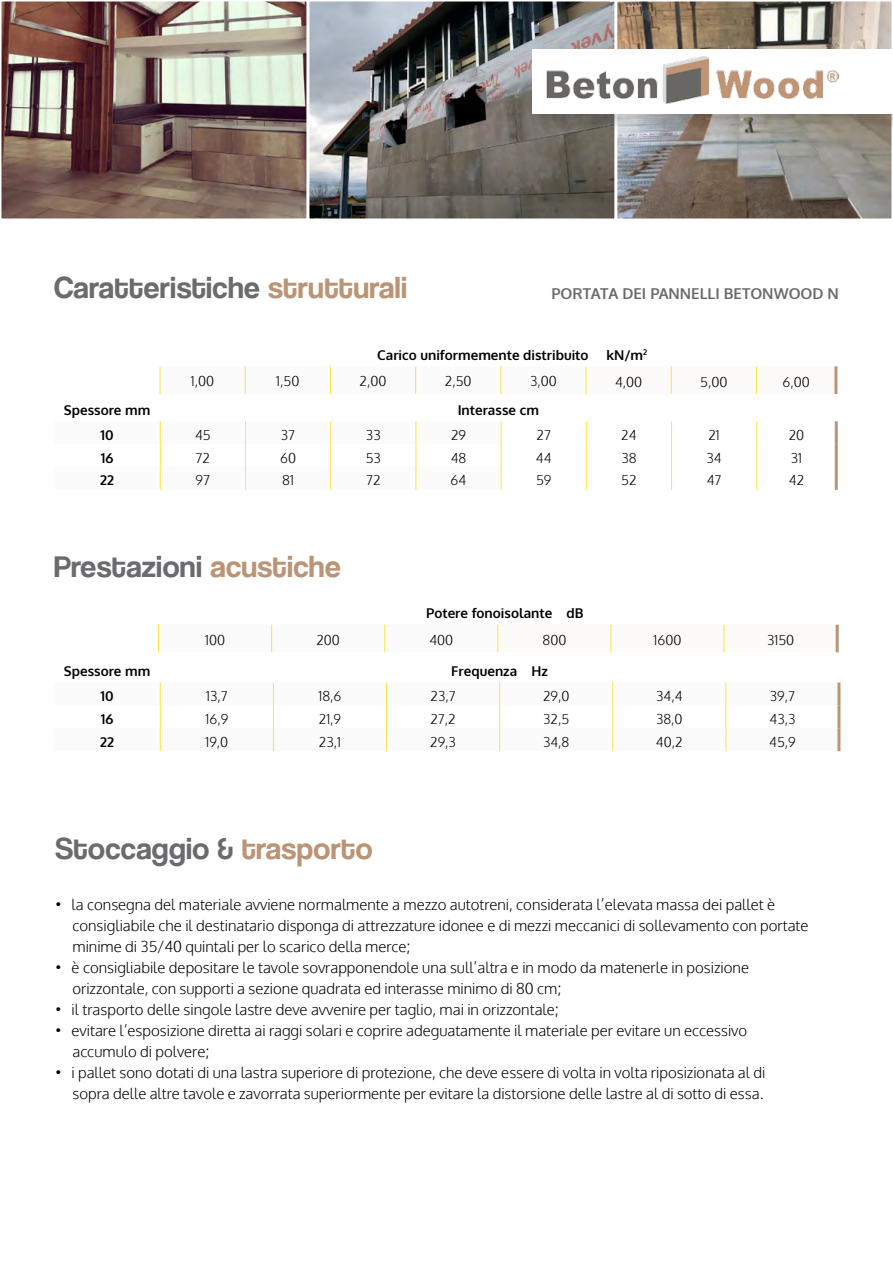
<style>
.page{position:relative;width:893px;height:1263px;background:#fff}
.page>*{position:absolute;margin:0;border:0;box-sizing:border-box;transform-origin:0 0}
.t1{font:31.5px "Coolvetica Rg";letter-spacing:.01em;color:#6b6b6e}
.t2{font:300 15px/21px "Oxygen";color:#000}
.t3{font:700 15px "Oxygen";color:#6b6b6e}
.t4{font:300 13.5px "Oxygen";color:#000}
.t5{font:700 13.5px "Oxygen";color:#000}
.s1{color:#ba9475}
</style>
<div class="page">
<svg style="left:1px;top:1px;width:306px;height:218px;background:#8b776e"></svg>
<img style="left:617px;top:1px;width:275px;height:218px">
<img style="left:309px;top:1px;width:306px;height:218px">
<div style="left:535px;top:51px;width:358px;height:81px;background:#000;opacity:.15"></div>
<div style="left:533px;top:49px;width:360px;height:64px;background:#fff"></div>
<img style="left:546px;top:57px;width:293px;height:46px">
<hr style="left:835px;top:421px;width:3px;height:23px;background:#ba9475">
<hr style="left:835px;top:444px;width:3px;height:23px;background:#ba9475">
<hr style="left:835px;top:467px;width:3px;height:23px;background:#ba9475">
<svg style="left:159px;top:421px;width:677px;height:69px"></svg>
<hr style="left:834px;top:366px;width:3px;height:28px;background:#ba9475">
<svg style="left:160px;top:366px;width:676px;height:28px"></svg>
<svg style="left:159px;top:682px;width:568px;height:69px"></svg>
<svg style="left:160px;top:682px;width:1px;height:69px"></svg>
<svg style="left:273px;top:682px;width:1px;height:69px"></svg>
<svg style="left:386px;top:682px;width:1px;height:69px"></svg>
<hr style="left:837px;top:682px;width:3px;height:23px;background:#ba9475">
<hr style="left:837px;top:705px;width:3px;height:23px;background:#ba9475">
<hr style="left:837px;top:728px;width:3px;height:23px;background:#ba9475">
<svg style="left:499px;top:682px;width:1px;height:69px"></svg>
<svg style="left:612px;top:682px;width:1px;height:69px"></svg>
<svg style="left:725px;top:682px;width:1px;height:69px"></svg>
<hr style="left:836px;top:625px;width:3px;height:27px;background:#ba9475">
<svg style="left:158px;top:625px;width:678px;height:27px"></svg>
<h1 class="t1" style="left:54px;top:269px;width:355px">Caratteristiche <span class="s1">strutturali</span></h1>
<p class="t3" style="left:551px;top:284px;width:80px">pORTATA DEI</p>
<p class="t3" style="left:650px;top:284px;width:49px">PANNELLI</p>
<p class="t3" style="left:724px;top:284px;width:78px">BETONWOOD</p>
<p class="t3" style="left:828px;top:284px;width:13px">N</p>
<p class="t5" style="left:377px;top:346px;width:213px">Carico uniformemente distribuito</p>
<p class="t5" style="left:606px;top:346px;width:42px">kN/m<sup>2</sup></p>
<p class="t4" style="left:191px;top:373px;width:25px">1,00</p>
<p class="t4" style="left:276px;top:373px;width:25px">1,50</p>
<p class="t4" style="left:360px;top:373px;width:28px">2,00</p>
<p class="t4" style="left:445px;top:373px;width:28px">2,50</p>
<p class="t4" style="left:530px;top:373px;width:28px">3,00</p>
<p class="t4" style="left:615px;top:374px;width:29px">4,00</p>
<p class="t4" style="left:700px;top:374px;width:29px">5,00</p>
<p class="t4" style="left:783px;top:374px;width:29px">6,00</p>
<p class="t5" style="left:64px;top:401px;width:88px">Spessore mm</p>
<p class="t5" style="left:458px;top:401px;width:83px">I nterasse cm</p>
<p class="t5" style="left:101px;top:426px;width:15px">10</p>
<p class="t4" style="left:195px;top:426px;width:17px">45</p>
<p class="t4" style="left:281px;top:426px;width:16px">37</p>
<p class="t4" style="left:366px;top:426px;width:16px">33</p>
<p class="t4" style="left:451px;top:426px;width:17px">29</p>
<p class="t4" style="left:536px;top:426px;width:16px">27</p>
<p class="t4" style="left:621px;top:426px;width:17px">24</p>
<p class="t4" style="left:708px;top:426px;width:13px">21</p>
<p class="t4" style="left:789px;top:426px;width:17px">20</p>
<p class="t5" style="left:101px;top:449px;width:14px">16</p>
<p class="t4" style="left:196px;top:449px;width:16px">72</p>
<p class="t4" style="left:280px;top:449px;width:17px">60</p>
<p class="t4" style="left:366px;top:449px;width:17px">53</p>
<p class="t4" style="left:451px;top:449px;width:17px">48</p>
<p class="t4" style="left:536px;top:449px;width:17px">44</p>
<p class="t4" style="left:621px;top:449px;width:17px">38</p>
<p class="t4" style="left:706px;top:449px;width:17px">34</p>
<p class="t4" style="left:791px;top:449px;width:13px">31</p>
<p class="t5" style="left:100px;top:472px;width:15px">22</p>
<p class="t4" style="left:196px;top:472px;width:16px">97</p>
<p class="t4" style="left:282px;top:472px;width:13px">81</p>
<p class="t4" style="left:366px;top:472px;width:16px">72</p>
<p class="t4" style="left:451px;top:472px;width:17px">64</p>
<p class="t4" style="left:536px;top:472px;width:17px">59</p>
<p class="t4" style="left:621px;top:472px;width:17px">52</p>
<p class="t4" style="left:707px;top:472px;width:16px">47</p>
<p class="t4" style="left:789px;top:472px;width:17px">42</p>
<h1 class="t1" style="left:54px;top:548px;width:288px">Prestazioni <span class="s1">acustiche</span></h1>
<p class="t5" style="left:426px;top:604px;width:159px">Potere fonoisolante dB</p>
<p class="t4" style="left:205px;top:631px;width:21px">100</p>
<p class="t4" style="left:316px;top:631px;width:25px">200</p>
<p class="t4" style="left:429px;top:631px;width:25px">400</p>
<p class="t4" style="left:542px;top:632px;width:25px">800</p>
<p class="t4" style="left:654px;top:632px;width:29px">1600</p>
<p class="t4" style="left:767px;top:632px;width:29px">3150</p>
<p class="t5" style="left:64px;top:662px;width:88px">Spessore mm</p>
<p class="t5" style="left:451px;top:662px;width:98px">Frequenza Hz</p>
<p class="t5" style="left:101px;top:687px;width:15px">10</p>
<p class="t4" style="left:206px;top:688px;width:23px">13,7</p>
<p class="t4" style="left:318px;top:688px;width:25px">18,6</p>
<p class="t4" style="left:430px;top:688px;width:27px">23,7</p>
<p class="t4" style="left:543px;top:688px;width:28px">29,0</p>
<p class="t4" style="left:656px;top:688px;width:28px">34,4</p>
<p class="t4" style="left:770px;top:688px;width:27px">39,7</p>
<p class="t5" style="left:101px;top:710px;width:14px">16</p>
<p class="t4" style="left:206px;top:710px;width:24px">16,9</p>
<p class="t4" style="left:319px;top:710px;width:24px">21,9</p>
<p class="t4" style="left:430px;top:710px;width:27px">27,2</p>
<p class="t4" style="left:543px;top:710px;width:28px">32,5</p>
<p class="t4" style="left:656px;top:710px;width:28px">38,0</p>
<p class="t4" style="left:769px;top:710px;width:27px">43,3</p>
<p class="t5" style="left:100px;top:733px;width:15px">22</p>
<p class="t4" style="left:205px;top:733px;width:24px">19,0</p>
<p class="t4" style="left:319px;top:733px;width:24px">23,1</p>
<p class="t4" style="left:430px;top:733px;width:27px">29,3</p>
<p class="t4" style="left:543px;top:733px;width:28px">34,8</p>
<p class="t4" style="left:656px;top:733px;width:28px">40,2</p>
<p class="t4" style="left:769px;top:733px;width:28px">45,9</p>
<h1 class="t1" style="left:56px;top:830px;width:319px">Stoccaggio &amp; <span class="s1">trasporto</span></h1>
<p class="t2" style="left:72px;top:894px;width:738px;text-indent:-17px">• la consegna del materiale avviene normalmente a mezzo autotreni, considerata l’elevata massa dei pallet è consigliabile che il destinatario disponga di attrezzature idonee e di mezzi meccanici di sollevamento con portate minime di 35/40 quintali per lo scarico della merce;</p>
<p class="t2" style="left:72px;top:957px;width:678px;text-indent:-17px">• è consigliabile depositare le tavole sovrapponendole una sull’altra e in modo da matenerle in posizione orizzontale, con supporti a sezione quadrata ed interasse minimo di 80 cm;</p>
<p class="t2" style="left:56px;top:999px;width:505px">• il trasporto delle singole lastre deve avvenire per taglio, mai in orizzontale;</p>
<p class="t2" style="left:72px;top:1020px;width:676px;text-indent:-17px">• evitare l’esposizione diretta ai raggi solari e coprire adeguatamente il materiale per evitare un eccessivo accumulo di polvere;</p>
<p class="t2" style="left:56px;top:1062px;width:711px;text-align:right">• i pallet sono dotati di una lastra superiore di protezione, che deve essere di volta in volta riposizionata al di sopra delle altre tavole e zavorrata superiormente per evitare la distorsione delle lastre al di sotto di essa.</p>
</div>
